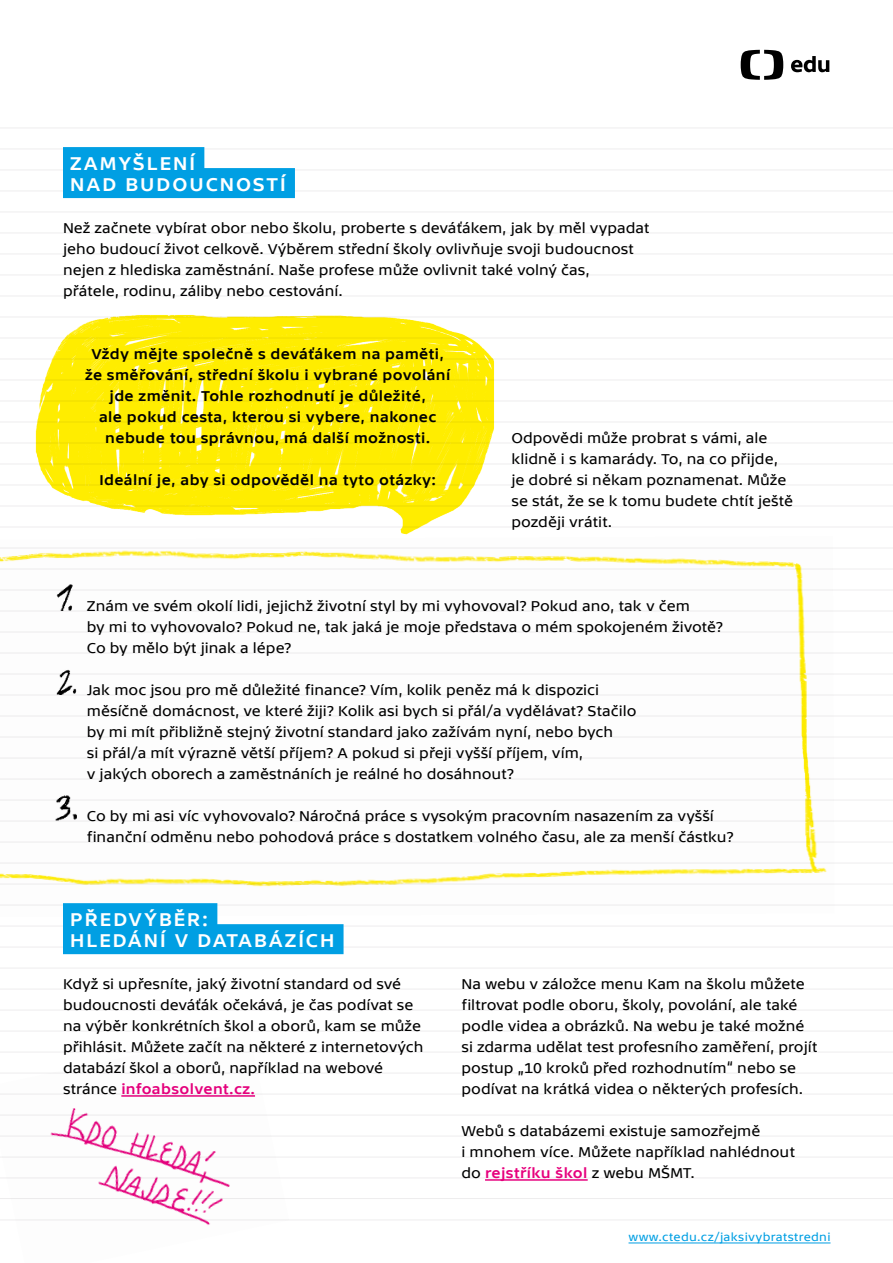
<style>
.page{position:relative;width:893px;height:1263px;background:#fff}
.page>*{position:absolute;margin:0;border:0;box-sizing:border-box;transform-origin:0 0}
.t1{font:19.5px/21px "TV Sans Screen Med";letter-spacing:.1em;color:#fff}
.t2{font:15px/21px "TV Sans Screen";color:#000}
.t3{font:15px/21px "TV Sans Screen Med";letter-spacing:.025em;color:#000;text-align:center}
.t4{font:15px "TV Sans Screen Med";letter-spacing:.025em;color:#e6007d}
.t5{font:12px "TV Sans Screen";letter-spacing:.025em;color:#009fe3}
.s1{font-family:"TV Sans Screen";color:#000}
</style>
<div class="page">
<hr style="left:0;top:1219px;width:893px;height:1px;background:#eeedee">
<hr style="left:0;top:884px;width:893px;height:1px;background:#eeedee">
<hr style="left:0;top:1052px;width:893px;height:1px;background:#eeedee">
<hr style="left:0;top:716px;width:893px;height:1px;background:#eeedee">
<hr style="left:0;top:1136px;width:893px;height:1px;background:#eeedee">
<hr style="left:0;top:800px;width:893px;height:1px;background:#eeedee">
<hr style="left:0;top:968px;width:893px;height:1px;background:#eeedee">
<hr style="left:0;top:632px;width:893px;height:1px;background:#eeedee">
<hr style="left:0;top:1177px;width:893px;height:1px;background:#eeedee">
<hr style="left:0;top:842px;width:893px;height:1px;background:#eeedee">
<hr style="left:0;top:1010px;width:893px;height:1px;background:#eeedee">
<hr style="left:0;top:674px;width:893px;height:1px;background:#eeedee">
<hr style="left:0;top:1094px;width:893px;height:1px;background:#eeedee">
<hr style="left:0;top:758px;width:893px;height:1px;background:#eeedee">
<hr style="left:0;top:926px;width:893px;height:1px;background:#eeedee">
<hr style="left:0;top:590px;width:893px;height:1px;background:#eeedee">
<hr style="left:0;top:1198px;width:893px;height:1px;background:#eeedee">
<hr style="left:0;top:863px;width:893px;height:1px;background:#eeedee">
<hr style="left:0;top:1031px;width:893px;height:1px;background:#eeedee">
<hr style="left:0;top:695px;width:893px;height:1px;background:#eeedee">
<hr style="left:0;top:1115px;width:893px;height:1px;background:#eeedee">
<hr style="left:0;top:779px;width:893px;height:1px;background:#eeedee">
<hr style="left:0;top:947px;width:893px;height:1px;background:#eeedee">
<hr style="left:0;top:611px;width:893px;height:1px;background:#eeedee">
<hr style="left:0;top:1157px;width:893px;height:1px;background:#eeedee">
<hr style="left:0;top:821px;width:893px;height:1px;background:#eeedee">
<hr style="left:0;top:989px;width:893px;height:1px;background:#eeedee">
<hr style="left:0;top:653px;width:893px;height:1px;background:#eeedee">
<hr style="left:0;top:1073px;width:893px;height:1px;background:#eeedee">
<hr style="left:0;top:737px;width:893px;height:1px;background:#eeedee">
<hr style="left:0;top:905px;width:893px;height:1px;background:#eeedee">
<hr style="left:0;top:569px;width:893px;height:1px;background:#eeedee">
<hr style="left:0;top:128px;width:893px;height:1px;background:#eeedee">
<hr style="left:0;top:149px;width:893px;height:1px;background:#eeedee">
<hr style="left:0;top:191px;width:893px;height:1px;background:#eeedee">
<hr style="left:0;top:233px;width:893px;height:1px;background:#eeedee">
<hr style="left:0;top:275px;width:893px;height:1px;background:#eeedee">
<hr style="left:0;top:317px;width:893px;height:1px;background:#eeedee">
<hr style="left:0;top:359px;width:893px;height:1px;background:#eeedee">
<hr style="left:0;top:401px;width:893px;height:1px;background:#eeedee">
<hr style="left:0;top:443px;width:893px;height:1px;background:#eeedee">
<hr style="left:0;top:485px;width:893px;height:1px;background:#eeedee">
<hr style="left:0;top:527px;width:893px;height:1px;background:#eeedee">
<hr style="left:0;top:170px;width:893px;height:1px;background:#eeedee">
<hr style="left:0;top:212px;width:893px;height:1px;background:#eeedee">
<hr style="left:0;top:254px;width:893px;height:1px;background:#eeedee">
<hr style="left:0;top:296px;width:893px;height:1px;background:#eeedee">
<hr style="left:0;top:338px;width:893px;height:1px;background:#eeedee">
<hr style="left:0;top:380px;width:893px;height:1px;background:#eeedee">
<hr style="left:0;top:422px;width:893px;height:1px;background:#eeedee">
<hr style="left:0;top:464px;width:893px;height:1px;background:#eeedee">
<hr style="left:0;top:506px;width:893px;height:1px;background:#eeedee">
<hr style="left:0;top:548px;width:893px;height:1px;background:#eeedee">
<img style="left:0;top:547px;width:834px;height:370px">
<img style="left:24px;top:315px;width:487px;height:259px">
<svg style="left:791px;top:56px;width:38px;height:16px"></svg>
<svg style="left:741px;top:50px;width:42px;height:30px"></svg>
<hr style="left:628px;top:1242px;width:202px;height:1px;background:#009fe3">
<img style="left:56px;top:584px;width:31px;height:27px">
<img style="left:56px;top:668px;width:31px;height:27px">
<img style="left:56px;top:794px;width:31px;height:27px">
<div style="left:63px;top:147px;width:141px;height:30px;background:#009fe3"></div>
<div style="left:63px;top:168px;width:232px;height:30px;background:#009fe3"></div>
<div style="left:63px;top:903px;width:154px;height:30px;background:#009fe3"></div>
<div style="left:63px;top:924px;width:281px;height:30px;background:#009fe3"></div>
<hr style="left:485px;top:1179px;width:103px;height:2px;background:#e6007d">
<img style="left:2px;top:1051px;width:285px;height:174px">
<h1 class="t1" style="left:70px;top:152px;width:217px">ZAMYŠLENÍ<br>NAD BUDOUCNOSTÍ</h1>
<p class="t2" style="left:63px;top:217px;width:588px">Než začnete vybírat obor nebo školu, proberte s deváťákem, jak by měl vypadat jeho budoucí život celkově. Výběrem střední školy ovlivňuje svoji budoucnost nejen z hlediska zaměstnání. Naše profese může ovlivnit také volný čas, přátele, rodinu, záliby nebo cestování.</p>
<p class="t3" style="left:85px;top:343px;width:367px">Vždy mějte společně s deváťákem na paměti, že směřování, střední školu i vybrané povolání jde změnit. Tohle rozhodnutí je důležité,<br>ale pokud cesta, kterou si vybere, nakonec nebude tou správnou, má další možnosti.</p>
<p class="t3" style="left:99px;top:469px;width:338px">Ideální je, aby si odpověděl na tyto otázky:</p>
<p class="t2" style="left:511px;top:427px;width:283px">Odpovědi může probrat s vámi, ale klidně i s kamarády. To, na co přijde, je dobré si někam poznamenat. Může se stát, že se k tomu budete chtít ještě později vrátit.</p>
<p class="t2" style="left:87px;top:595px;width:637px">Znám ve svém okolí lidi, jejichž životní styl by mi vyhovoval? Pokud ano, tak v čem<br>by mi to vyhovovalo? Pokud ne, tak jaká je moje představa o mém spokojeném životě?<br>Co by mělo být jinak a lépe?</p>
<p class="t2" style="left:87px;top:679px;width:551px">Jak moc jsou pro mě důležité finance? Vím, kolik peněz má k dispozici měsíčně domácnost, ve které žiji? Kolik asi bych si přál/a vydělávat? Stačilo by mi mít přibližně stejný životní standard jako zažívám nyní, nebo bych<br>si přál/a mít výrazně větší příjem? A pokud si přeji vyšší příjem, vím,<br>v jakých oborech a zaměstnáních je reálné ho dosáhnout?</p>
<p class="t2" style="left:87px;top:805px;width:648px">Co by mi asi víc vyhovovalo? Náročná práce s vysokým pracovním nasazením za vyšší finanční odměnu nebo pohodová práce s dostatkem volného času, ale za menší částku?</p>
<h1 class="t1" style="left:70px;top:908px;width:266px">PŘEDVÝBĚR:<br>HLEDÁNÍ V DATABÁZÍCH</h1>
<p class="t2" style="left:63px;top:973px;width:362px">Když si upřesníte, jaký životní standard od své budoucnosti deváťák očekává, je čas podívat se na výběr konkrétních škol a oborů, kam se může přihlásit. Můžete začít na některé z internetových databází škol a oborů, například na webové</p>
<p class="t4" style="left:63px;top:1080px;width:194px"><span class="s1">stránce</span> infoabsolvent.cz.</p>
<p class="t2" style="left:461px;top:973px;width:357px">Na webu v záložce menu Kam na školu můžete filtrovat podle oboru, školy, povolání, ale také podle videa a obrázků. Na webu je také možné si zdarma udělat test profesního zaměření, projít postup „10 kroků před rozhodnutím“ nebo se podívat na krátká videa o některých profesích.</p>
<p class="t2" style="left:461px;top:1120px;width:335px">Webů s databázemi existuje samozřejmě<br>i mnohem více. Můžete například nahlédnout</p>
<p class="t4" style="left:461px;top:1164px;width:235px"><span class="s1">do</span> rejstříku škol <span class="s1">z webu MŠMT.</span></p>
<p class="t5" style="left:628px;top:1230px;width:203px">www.ctedu.cz/jaksivybratstredni</p>
</div>
